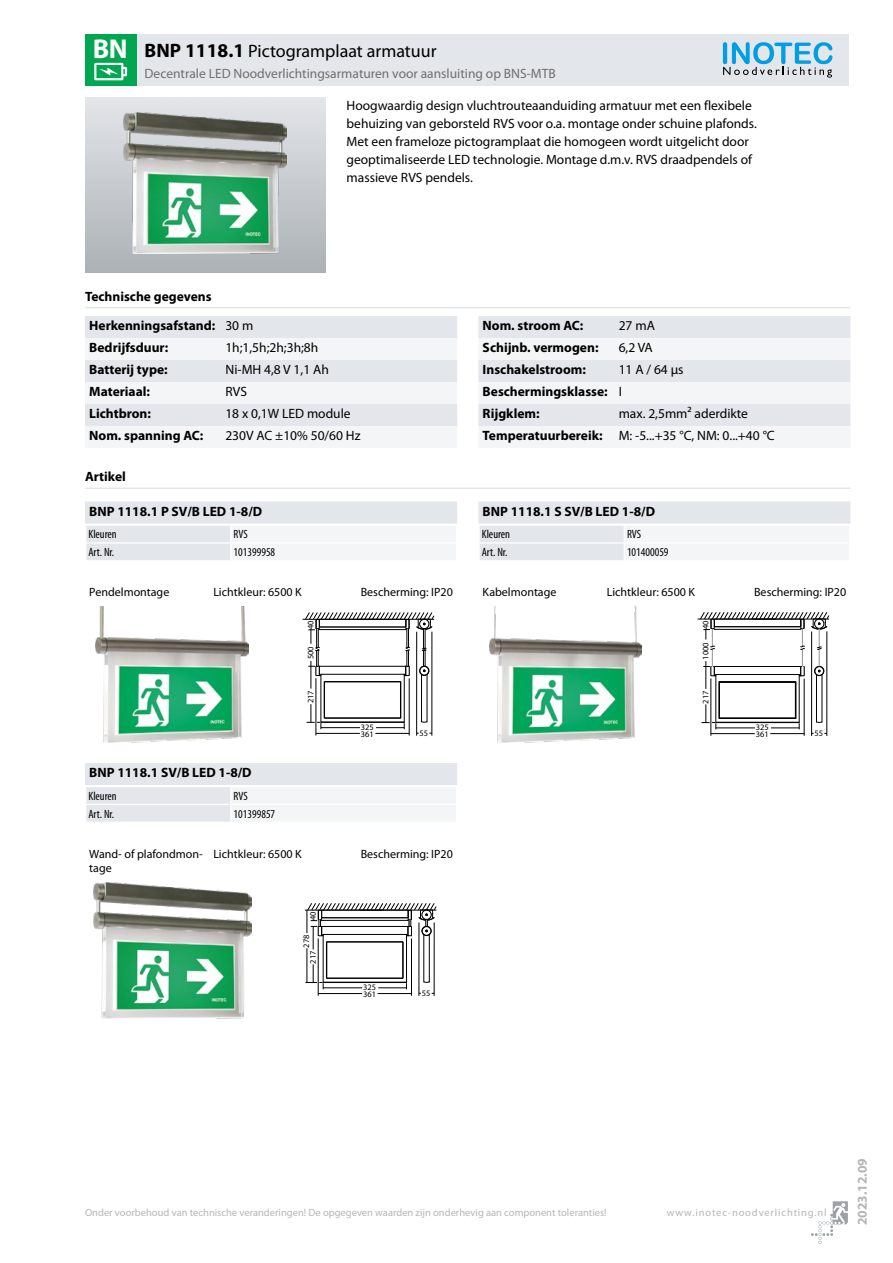
<style>
.page{position:relative;width:893px;height:1263px;background:#fff}
.page>*{position:absolute;margin:0;border:0;box-sizing:border-box;transform-origin:0 0}
.t1{font:700 27.3px "Myriad Pro";color:#fff}
.t2{font:18px "Myriad Pro";color:#000}
.t3{font:13.5px/18px "Myriad Pro";color:#000}
.t4{font:700 13.5px/22px "Myriad Pro";color:#000}
.t5{font:13.5px "Myriad Pro";color:#706f6f}
.t6{font:700 13.5px "Myriad Pro";color:#b6b6ba}
.t7{font:12px/14.4px "Myriad Pro";color:#000}
.t8{font:condensed 12px "Myriad Pro";color:#000}
.t9{font:10.5px "Myriad Pro";color:#b6b6ba}
.t10{font:10.5px "Myriad Pro";letter-spacing:.08em;color:#b6b6ba}
.t11{font:8.4px "Myriad";color:#000}
.s1{font-weight:700;font-size:19.5px}
.s2{font-weight:400}
.s3{font-weight:700}
</style>
<div class="page">
<svg style="left:811px;top:1201px;width:37px;height:43px"></svg>
<div style="left:85px;top:98px;width:240px;height:174px;background:linear-gradient(to bottom,#e2e4e8,#acb2b5)"></div>
<img style="left:124px;top:113px;width:163px;height:140px">
<svg style="left:85px;top:316px;width:372px;height:132px"></svg>
<svg style="left:478px;top:316px;width:372px;height:132px"></svg>
<hr style="left:85px;top:307px;width:765px;height:1px;background:#e3e6ea">
<hr style="left:85px;top:487px;width:765px;height:2px;background:#e3e6ea">
<svg style="left:85px;top:502px;width:372px;height:58px"></svg>
<img style="left:96px;top:607px;width:153px;height:136px">
<hr style="left:409px;top:678px;width:1px;height:57px;background:#000">
<hr style="left:316px;top:678px;width:1px;height:57px;background:#000">
<hr style="left:432px;top:632px;width:1px;height:104px;background:#000">
<hr style="left:416px;top:632px;width:1px;height:104px;background:#000">
<hr style="left:303px;top:619px;width:78px;height:1px;background:#000">
<svg style="left:305px;top:612px;width:129px;height:122px"></svg>
<svg style="left:478px;top:502px;width:372px;height:58px"></svg>
<img style="left:490px;top:607px;width:151px;height:136px">
<hr style="left:804px;top:679px;width:1px;height:57px;background:#000">
<hr style="left:711px;top:678px;width:1px;height:58px;background:#000">
<hr style="left:826px;top:631px;width:1px;height:105px;background:#000">
<hr style="left:811px;top:631px;width:1px;height:105px;background:#000">
<hr style="left:697px;top:619px;width:79px;height:1px;background:#000">
<svg style="left:700px;top:612px;width:129px;height:122px"></svg>
<svg style="left:85px;top:763px;width:372px;height:59px"></svg>
<img style="left:93px;top:882px;width:158px;height:136px">
<hr style="left:411px;top:938px;width:1px;height:58px;background:#000">
<hr style="left:318px;top:938px;width:1px;height:58px;background:#000">
<hr style="left:434px;top:922px;width:1px;height:74px;background:#000">
<hr style="left:419px;top:922px;width:1px;height:74px;background:#000">
<svg style="left:305px;top:903px;width:132px;height:91px"></svg>
<div style="left:136px;top:34px;width:712px;height:51px;background:#e3e6ea"></div>
<div style="left:85px;top:34px;width:51px;height:51px;background:#00a650"></div>
<svg style="left:94px;top:63px;width:33px;height:17px"></svg>
<svg style="left:723px;top:42px;width:109px;height:36px"></svg>
<h1 class="t1" style="left:93px;top:31px;width:36px">BN</h1>
<h2 class="t2" style="left:145px;top:40px;width:294px"><span class="s1">BNP 1118.1</span> Pictogramplaat armatuur</h2>
<p class="t5" style="left:145px;top:65px;width:413px">Decentrale LED Noodverlichtingsarmaturen voor aansluiting op BNS-MTB</p>
<p class="t3" style="left:347px;top:96px;width:412px">Hoogwaardig design vluchtrouteaanduiding armatuur met een flexibele behuizing van geborsteld RVS voor o.a. montage onder schuine plafonds.<br>Met een frameloze pictogramplaat die homogeen wordt uitgelicht door geoptimaliseerde LED technologie. Montage d.m.v. RVS draadpendels of massieve RVS pendels.</p>
<p class="t4" style="left:85px;top:285px;width:128px">Technische gegevens</p>
<p class="t4" style="left:89px;top:314px;width:166px">Herkenningsafstand: <span class="s2">30 m<br></span>Bedrijfsduur:</p>
<p class="t3" style="left:225px;top:339px;width:94px">1h;1,5h;2h;3h;8h</p>
<p class="t4" style="left:89px;top:358px;width:80px">Batterij type:</p>
<p class="t3" style="left:225px;top:361px;width:105px">Ni-MH 4,8 V 1,1 Ah</p>
<p class="t4" style="left:89px;top:380px;width:62px">Materiaal:</p>
<p class="t3" style="left:225px;top:383px;width:23px">RVS</p>
<p class="t4" style="left:89px;top:402px;width:63px">Lichtbron:</p>
<p class="t3" style="left:225px;top:405px;width:127px">18 x 0,1W LED module</p>
<p class="t4" style="left:89px;top:424px;width:116px">Nom. spanning AC:</p>
<p class="t3" style="left:225px;top:427px;width:137px">230V AC ±10% 50/60 Hz</p>
<p class="t4" style="left:85px;top:465px;width:42px">Artikel</p>
<p class="t4" style="left:89px;top:500px;width:174px">BNP 1118.1 P SV/B LED 1-8/D</p>
<p class="t8" style="left:88px;top:527px;width:30px">Kleuren</p>
<p class="t8" style="left:234px;top:527px;width:16px">RVS</p>
<p class="t8" style="left:88px;top:545px;width:27px">Art. Nr.</p>
<p class="t8" style="left:234px;top:545px;width:43px">101399958</p>
<p class="t7" style="left:89px;top:585px;width:82px">Pendelmontage</p>
<p class="t7" style="left:213px;top:585px;width:90px">Lichtkleur: 6500 K</p>
<p class="t7" style="left:361px;top:585px;width:94px">Bescherming: IP20</p>
<p class="t11" style="left:307px;top:629px;width:10px;rotate:-90deg">40</p>
<p class="t11" style="left:307px;top:659px;width:14px;rotate:-90deg">500</p>
<p class="t11" style="left:307px;top:703px;width:14px;rotate:-90deg">217</p>
<p class="t11" style="left:361px;top:723px;width:14px">325</p>
<p class="t11" style="left:361px;top:730px;width:14px">361</p>
<p class="t11" style="left:420px;top:729px;width:10px">55</p>
<p class="t4" style="left:89px;top:761px;width:164px">BNP 1118.1 SV/B LED 1-8/D</p>
<p class="t8" style="left:88px;top:789px;width:30px">Kleuren</p>
<p class="t8" style="left:234px;top:789px;width:16px">RVS</p>
<p class="t8" style="left:88px;top:806px;width:27px">Art. Nr.</p>
<p class="t8" style="left:234px;top:806px;width:43px">101399857</p>
<p class="t7" style="left:89px;top:846px;width:115px">Wand- of plafondmon&shy;tage</p>
<p class="t7" style="left:213px;top:846px;width:90px">Lichtkleur: 6500 K</p>
<p class="t7" style="left:361px;top:846px;width:94px">Bescherming: IP20</p>
<p class="t11" style="left:309px;top:920px;width:10px;rotate:-90deg">40</p>
<p class="t11" style="left:302px;top:948px;width:14px;rotate:-90deg">278</p>
<p class="t11" style="left:309px;top:964px;width:14px;rotate:-90deg">217</p>
<p class="t11" style="left:363px;top:983px;width:14px">325</p>
<p class="t11" style="left:363px;top:990px;width:14px">361</p>
<p class="t11" style="left:422px;top:989px;width:10px">55</p>
<p class="t4" style="left:483px;top:314px;width:102px">Nom. stroom AC:</p>
<p class="t3" style="left:619px;top:317px;width:38px">27 mA</p>
<p class="t4" style="left:483px;top:336px;width:117px">Schijnb. vermogen:</p>
<p class="t3" style="left:619px;top:339px;width:36px">6,2 VA</p>
<p class="t4" style="left:483px;top:358px;width:105px">Inschakelstroom:</p>
<p class="t4" style="left:483px;top:358px;width:202px;text-indent:136px"><span class="s2">11 A / 64 µs<br></span>Beschermingsklasse: <span class="s2">I<br></span>Rijgklem:</p>
<p class="t3" style="left:483px;top:403px;width:294px;line-height:22px;text-indent:136px">max. 2,5mm² aderdikte<br><span class="s3">Temperatuurbereik:</span> M: -5...+35 °C, NM: 0...+40 °C</p>
<p class="t4" style="left:483px;top:500px;width:174px">BNP 1118.1 S SV/B LED 1-8/D</p>
<p class="t8" style="left:482px;top:527px;width:30px">Kleuren</p>
<p class="t8" style="left:627px;top:527px;width:16px">RVS</p>
<p class="t8" style="left:482px;top:545px;width:27px">Art. Nr.</p>
<p class="t8" style="left:627px;top:545px;width:43px">101400059</p>
<p class="t7" style="left:483px;top:585px;width:75px">Kabelmontage</p>
<p class="t7" style="left:607px;top:585px;width:90px">Lichtkleur: 6500 K</p>
<p class="t7" style="left:754px;top:585px;width:94px">Bescherming: IP20</p>
<p class="t11" style="left:702px;top:629px;width:10px;rotate:-90deg">40</p>
<p class="t11" style="left:701px;top:660px;width:19px;rotate:-90deg">1000</p>
<p class="t11" style="left:701px;top:704px;width:14px;rotate:-90deg">217</p>
<p class="t11" style="left:756px;top:723px;width:14px">325</p>
<p class="t11" style="left:756px;top:730px;width:14px">361</p>
<p class="t11" style="left:814px;top:729px;width:10px">55</p>
<p class="t9" style="left:85px;top:1205px;width:523px">Onder voorbehoud van technische veranderingen! De opgegeven waarden zijn onderhevig aan component toleranties!</p>
<p class="t10" style="left:667px;top:1205px;width:161px">www.inotec-noodverlichting.nl</p>
<p class="t6" style="left:854px;top:1225px;width:68px;rotate:-90deg">2023.12.09</p>
</div>
